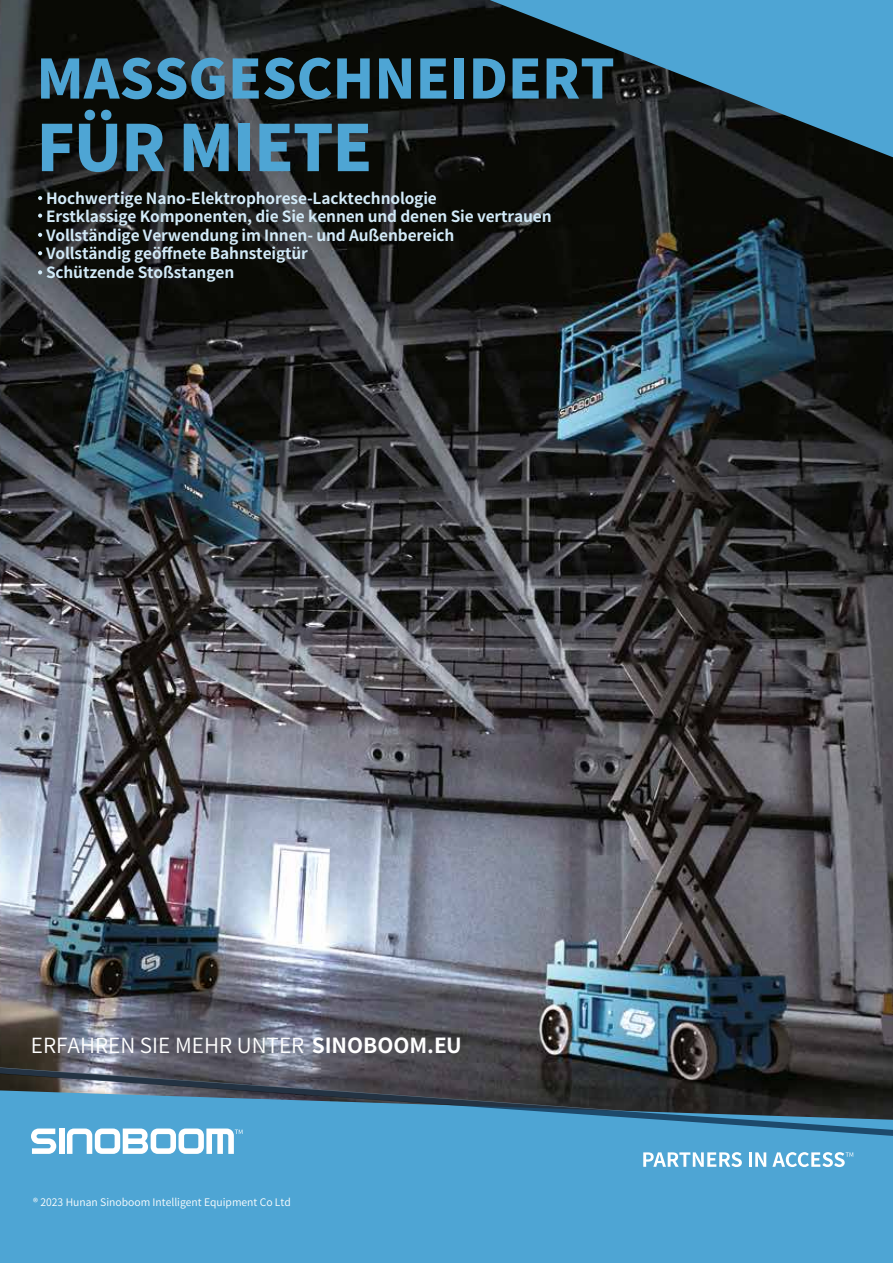
<style>
.page{position:relative;width:893px;height:1263px;background:#fff}
.page>*{position:absolute;margin:0;border:0;box-sizing:border-box;transform-origin:0 0}
.t1{font:900 63.75px "Noto Sans Hans";letter-spacing:-.02em;color:#4ea5d4}
.t2{font:900 54px "Noto Sans Hans";color:#4ea5d4}
.t3{font:600 20.85px "Noto Sans Hans";color:#fff}
.t4{font:700 15.45px/18.6px "Noto Sans Hans";letter-spacing:-.01em;color:#d2eaf8}
.t5{font:600 10.35px "Noto Sans Hans";color:#fff}
.s1{font-weight:700}
</style>
<div class="page">
<img style="left:0;top:0;width:893px;height:1062px">
<svg style="left:490px;top:0;width:403px;height:157px;background:#325e75"></svg>
<div style="left:0;top:1141px;width:893px;height:122px;background:#4ea5d4"></div>
<svg style="left:643px;top:1152px;width:99px;height:15px"></svg>
<hr style="left:749px;top:1152px;width:3px;height:15px;background:#fff">
<svg style="left:755px;top:1152px;width:11px;height:15px"></svg>
<svg style="left:772px;top:1152px;width:81px;height:15px"></svg>
<svg style="left:0;top:1062px;width:893px;height:79px;background:#40657b"></svg>
<svg style="left:38px;top:196px;width:4px;height:4px"></svg>
<svg style="left:38px;top:214px;width:4px;height:4px"></svg>
<svg style="left:38px;top:233px;width:4px;height:4px"></svg>
<svg style="left:38px;top:251px;width:4px;height:4px"></svg>
<svg style="left:38px;top:270px;width:4px;height:4px"></svg>
<div style="left:59px;top:1128px;width:5px;height:26px;background:#fff"></div>
<svg style="left:31px;top:1128px;width:25px;height:26px"></svg>
<svg style="left:67px;top:1128px;width:175px;height:26px"></svg>
<h2 class="t2" style="left:36px;top:48px;width:580px">MASSGESCHNEIDERT</h2>
<h1 class="t1" style="left:36px;top:112px;width:338px">FÜR MIETE</h1>
<p class="t4" style="left:46px;top:189px;width:507px">Hochwertige Nano-Elektrophorese-Lacktechnologie<br>Erstklassige Komponenten, die Sie kennen und denen Sie vertrauen Vollständige Verwendung im Innen- und Außenbereich<br>Vollständig geöffnete Bahnsteigtür<br>Schützende Stoßstangen</p>
<h3 class="t3" style="left:31px;top:1034px;width:432px">ERFAHREN SIE MEHR UNTER <span class="s1">SINOBOOM.EU</span></h3>
<p class="t5" style="left:33px;top:1196px;width:259px">® 2023 Hunan Sinoboom Intelligent Equipment Co Ltd</p>
</div>
